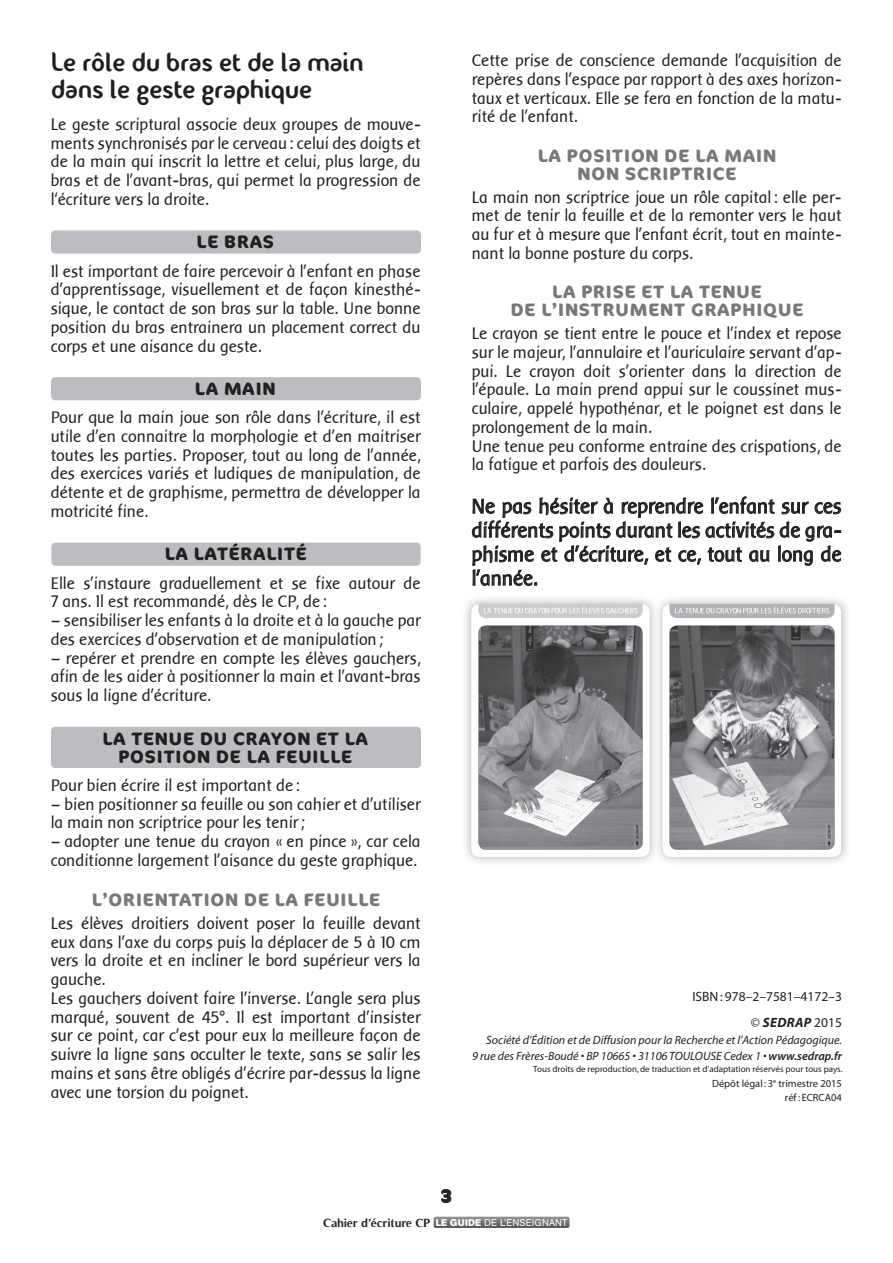
<style>
.page{position:relative;width:893px;height:1263px;background:#fff}
.page>*{position:absolute;margin:0;border:0;box-sizing:border-box;transform-origin:0 0}
.t1{font:27px/27px "Fontastique Fontastique";color:#231f20}
.t2{font:21px/24px "Baar Sophia";color:#231f20;text-align:justify}
.t3{font:700 18px/18px "Cocon";letter-spacing:.05em;color:#76787b;text-align:center}
.t4{font:700 18px/18px "Cocon";letter-spacing:.05em;color:#231f20;text-align:center}
.t5{font:17.25px/18.8px "Baar Sophia";color:#231f20;text-align:justify}
.t6{font:13.5px "Myriad";color:#231f20}
.t7{font:italic 700 13.5px "Myriad Pro";letter-spacing:.02em;color:#231f20}
.t8{font:italic 12px/16.2px "Myriad";color:#231f20;text-align:right}
.t9{font:700 12px "Timeless";color:#231f20}
.t10{font:10.5px/14.7px "Myriad";color:#231f20;text-align:right}
.t11{font:9px "Myriad";color:#231f20}
.s1{font-weight:400;font-style:normal}
.s2{font-family:"Myriad Pro";font-weight:600}
.s3{font-family:"AG Book Rounded";font-size:9.75px;color:#fff}
.s4{font-family:"AG Book Rounded";font-weight:400;font-size:9.75px;color:#fff}
</style>
<div class="page">
<div style="left:51px;top:230px;width:370px;height:24px;background:#bcbdc0;border-radius:4px"></div>
<div style="left:51px;top:377px;width:370px;height:23px;background:#bcbdc0;border-radius:4px"></div>
<div style="left:51px;top:543px;width:370px;height:23px;background:#bcbdc0;border-radius:4px"></div>
<div style="left:51px;top:727px;width:370px;height:41px;background:#bcbdc0;border-radius:4px"></div>
<svg style="left:472px;top:496px;width:370px;height:90px"></svg>
<img style="left:471px;top:604px;width:179px;height:253px">
<img style="left:663px;top:604px;width:178px;height:253px">
<svg style="left:434px;top:1217px;width:135px;height:11px"></svg>
<svg style="left:441px;top:1189px;width:11px;height:14px"></svg>
<h1 class="t1" style="left:51px;top:49px;width:314px">Le rôle du bras et de la main dans le geste graphique</h1>
<p class="t5" style="left:51px;top:115px;width:371px">Le geste scriptural associe deux groupes de mouve&shy;ments synchronisés par le cerveau : celui des doigts et de la main qui inscrit la lettre et celui, plus large, du bras et de l’avant-bras, qui permet la progression de l‘écriture vers la droite.</p>
<p class="t4" style="left:196px;top:233px;width:79px">LE BRAS</p>
<p class="t5" style="left:51px;top:261px;width:371px">Il est important de faire percevoir à l’enfant en phase d’apprentissage, visuellement et de façon kinesthé&shy;sique, le contact de son bras sur la table. Une bonne position du bras entrainera un placement correct du corps et une aisance du geste.</p>
<p class="t4" style="left:195px;top:380px;width:82px">LA MAIN</p>
<p class="t5" style="left:51px;top:408px;width:371px">Pour que la main joue son rôle dans l’écriture, il est utile d’en connaitre la morphologie et d’en maitriser toutes les parties. Proposer, tout au long de l’année, des exercices variés et ludiques de manipulation, de détente et de graphisme, permettra de développer la motricité fine.</p>
<p class="t4" style="left:165px;top:545px;width:143px">LA LATÉRALITÉ</p>
<p class="t5" style="left:51px;top:574px;width:371px">Elle s’instaure graduellement et se fixe autour de<br>7 ans. Il est recommandé, dès le CP, de :</p>
<p class="t5" style="left:51px;top:611px;width:371px">– sensibiliser les enfants à la droite et à la gauche par des exercices d’observation et de manipulation ;</p>
<p class="t5" style="left:51px;top:649px;width:371px">– repérer et prendre en compte les élèves gauchers, afin de les aider à positionner la main et l’avant-bras sous la ligne d’écriture.</p>
<p class="t4" style="left:103px;top:730px;width:267px">LA TENUE DU CRAYON ET LA<br>POSITION DE LA FEUILLE</p>
<p class="t5" style="left:51px;top:776px;width:250px">Pour bien écrire il est important de :</p>
<p class="t5" style="left:51px;top:795px;width:371px">– bien positionner sa feuille ou son cahier et d’utiliser la main non scriptrice pour les tenir ;</p>
<p class="t5" style="left:51px;top:832px;width:371px">– adopter une tenue du crayon « en pince », car cela conditionne largement l’aisance du geste graphique.</p>
<p class="t3" style="left:92px;top:891px;width:290px">L’ORIENTATION DE LA FEUILLE</p>
<p class="t5" style="left:51px;top:914px;width:371px;text-align:left">Les élèves droitiers doivent poser la feuille devant eux dans l’axe du corps puis la déplacer de 5 à 10 cm vers la droite et en incliner le bord supérieur vers la gauche.<br>Les gauchers doivent faire l’inverse. L’angle sera plus marqué, souvent de 45°. Il est important d’insister sur ce point, car c’est pour eux la meilleure façon de suivre la ligne sans occulter le texte, sans se salir les mains et sans être obligés d’écrire par-dessus la ligne avec une torsion du poignet.</p>
<p class="t5" style="left:472px;top:51px;width:371px">Cette prise de conscience demande l’acquisition de repères dans l’espace par rapport à des axes horizon&shy;taux et verticaux. Elle se fera en fonction de la matu&shy;rité de l’enfant.</p>
<p class="t3" style="left:538px;top:147px;width:240px">LA POSITION DE LA MAIN<br>NON SCRIPTRICE</p>
<p class="t5" style="left:472px;top:188px;width:371px">La main non scriptrice joue un rôle capital : elle per&shy;met de tenir la feuille et de la remonter vers le haut au fur et à mesure que l’enfant écrit, tout en mainte&shy;nant la bonne posture du corps.</p>
<p class="t3" style="left:511px;top:283px;width:294px">LA PRISE ET LA TENUE<br>DE L’INSTRUMENT GRAPHIQUE</p>
<p class="t5" style="left:472px;top:324px;width:371px;text-align:left">Le crayon se tient entre le pouce et l’index et repose sur le majeur, l’annulaire et l’auriculaire servant d’ap&shy;pui. Le crayon doit s’orienter dans la direction de l’épaule. La main prend appui sur le coussinet mus&shy;culaire, appelé hypothénar, et le poignet est dans le prolongement de la main.<br>Une tenue peu conforme entraine des crispations, de la fatigue et parfois des douleurs.</p>
<p class="t2" style="left:472px;top:494px;width:371px">Ne pas hésiter à reprendre l’enfant sur ces différents points durant les activités de gra&shy;phisme et d’écriture, et ce, tout au long de l’année.</p>
<p class="t6" style="left:692px;top:990px;width:151px">ISBN : 978–2–7581–4172–3</p>
<p class="t7" style="left:751px;top:1014px;width:93px"><span class="s1">©</span> SEDRAP <span class="s1">2015</span></p>
<p class="t8" style="left:472px;top:1032px;width:371px">Société d’Édition et de Diffusion pour la Recherche et l’Action Pédagogique.<br>9 rue des Frères-Boudé • BP 10665 • 31106 TOULOUSE Cedex 1 • <span class="s2">www.sedrap.fr</span></p>
<p class="t11" style="left:533px;top:1064px;width:311px">Tous droits de reproduction, de traduction et d’adaptation réservés pour tous pays.</p>
<p class="t10" style="left:712px;top:1076px;width:131px">Dépôt légal : 3<sup>e</sup> trimestre 2015 réf : ECRCA04</p>
<p class="t4" style="left:441px;top:1187px;width:13px">3</p>
<p class="t9" style="left:323px;top:1215px;width:245px">Cahier d’écriture CP <span class="s3">LE GUIDE</span> <span class="s4">DE L’ENSEIGNANT</span></p>
</div>
